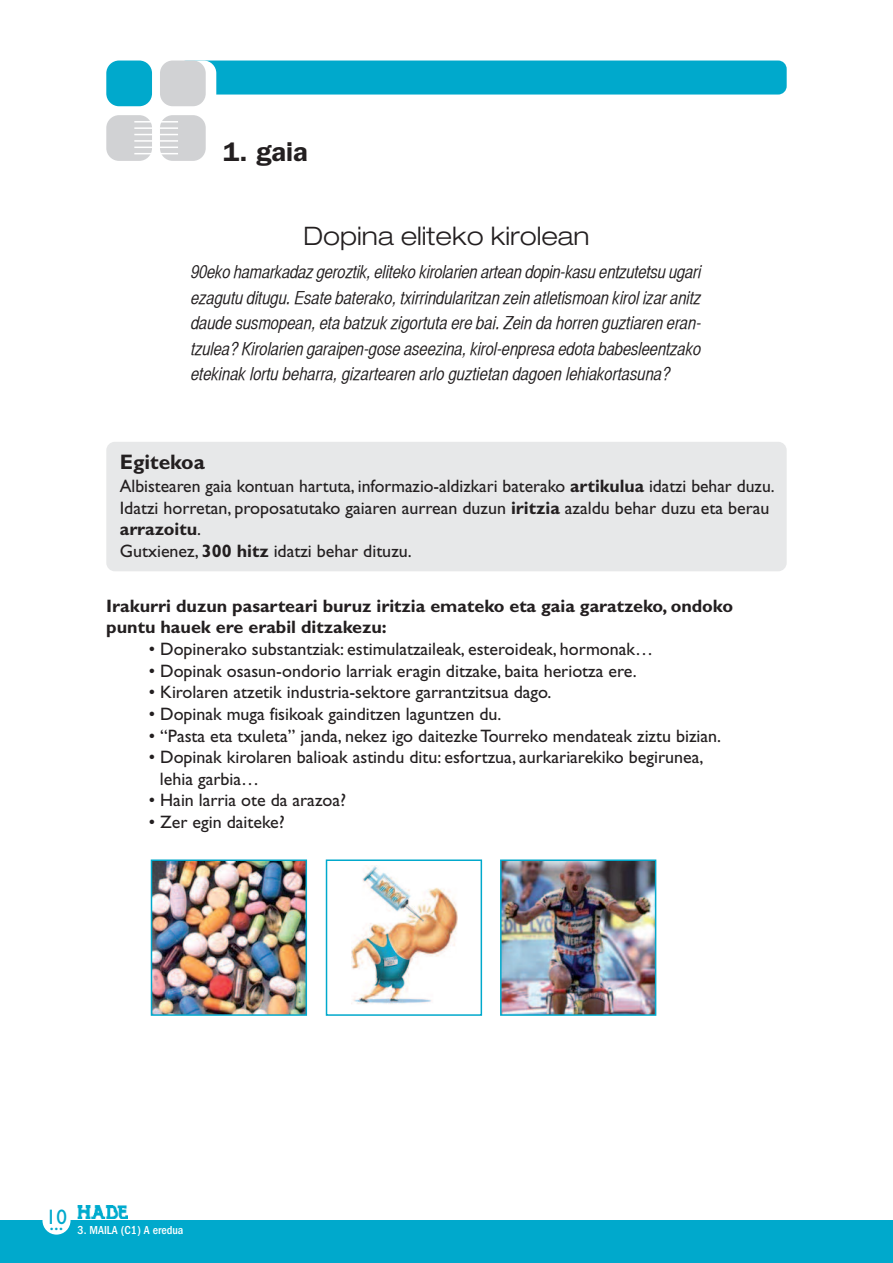
<style>
.page{position:relative;width:893px;height:1263px;background:#fff}
.page>*{position:absolute;margin:0;border:0;box-sizing:border-box;transform-origin:0 0}
.t1{font:600 27px "Franklin Gothic";color:#231f20}
.t2{font:300 expanded 25.5px "Helvetica Neue LT Std";color:#231f20}
.t3{font:700 21px "Gill Sans";color:#231f20}
.t4{font:18px/21.6px "Gill Sans";color:#231f20}
.t5{font:18px/25.5px "Helvetica CY Oblique";color:#231f20;text-align:justify}
.t6{font:700 18px/21.6px "Gill Sans";color:#231f20}
.t7{font:500 condensed 12px "Franklin Gothic";color:#fff}
.s1{font-weight:700}
</style>
<div class="page">
<div style="left:178px;top:61px;width:609px;height:34px;background:#00a9cc;border-radius:9px"></div>
<div style="left:171px;top:61px;width:45px;height:45px;background:#fff;border-radius:13px"></div>
<div style="left:0;top:1220px;width:893px;height:43px;background:#00a9cc"></div>
<div style="left:43px;top:1206px;width:28px;height:28px;background:#fff;border-radius:50%"></div>
<svg style="left:78px;top:1218px;width:50px;height:1px"></svg>
<img style="left:78px;top:1205px;width:50px;height:13px">
<div style="left:106px;top:61px;width:46px;height:45px;background:#00a9cc;border-radius:13px"></div>
<div style="left:160px;top:61px;width:46px;height:45px;background:#d1d2d4;border-radius:13px"></div>
<div style="left:106px;top:115px;width:46px;height:46px;background:#d1d2d4;border-radius:13px"></div>
<div style="left:160px;top:115px;width:46px;height:46px;background:#d1d2d4;border-radius:13px"></div>
<hr style="left:134px;top:121px;width:44px;height:2px;background:#fff">
<hr style="left:134px;top:127px;width:44px;height:2px;background:#fff">
<hr style="left:134px;top:134px;width:44px;height:1px;background:#fff">
<hr style="left:134px;top:140px;width:44px;height:2px;background:#fff">
<hr style="left:134px;top:147px;width:44px;height:1px;background:#fff">
<hr style="left:134px;top:153px;width:44px;height:1px;background:#fff">
<img style="left:154px;top:862px;width:150px;height:151px">
<div style="left:151px;top:859px;width:156px;height:157px;border:2px solid #00a9cc"></div>
<img style="left:352px;top:865px;width:105px;height:139px">
<div style="left:326px;top:859px;width:156px;height:157px;border:2px solid #00a9cc"></div>
<img style="left:503px;top:862px;width:150px;height:151px">
<div style="left:500px;top:859px;width:156px;height:157px;border:2px solid #00a9cc"></div>
<div style="left:106px;top:442px;width:681px;height:129px;background:#e7e8e9;border-radius:9px"></div>
<h1 class="t1" style="left:223px;top:142px;width:86px">1. gaia</h1>
<h2 class="t2" style="left:303px;top:227px;width:288px">Dopina eliteko kirolean</h2>
<p class="t5" style="left:191px;top:261px;width:512px">90eko hamarkadaz geroztik, eliteko kirolarien artean dopin-kasu entzutetsu ugari ezagutu ditugu. Esate baterako, txirrindularitzan zein atletismoan kirol izar anitz daude susmopean, eta batzuk zigortuta ere bai. Zein da horren guztiaren eran&shy;tzulea? Kirolarien garaipen-gose aseezina, kirol-enpresa edota babesleentzako etekinak lortu beharra, gizartearen arlo guztietan dagoen lehiakortasuna?</p>
<p class="t3" style="left:120px;top:454px;width:87px">Egitekoa</p>
<p class="t4" style="left:120px;top:477px;width:656px">Albistearen gaia kontuan hartuta, informazio-aldizkari baterako <span class="s1">artikulua</span> idatzi behar duzu.<br>Idatzi horretan, proposatutako gaiaren aurrean duzun <span class="s1">iritzia</span> azaldu behar duzu eta berau <span class="s1">arrazoitu</span>.<br>Gutxienez, <span class="s1">300 hitz</span> idatzi behar dituzu.</p>
<p class="t6" style="left:106px;top:597px;width:628px">Irakurri duzun pasarteari buruz iritzia emateko eta gaia garatzeko, ondoko puntu hauek ere erabil ditzakezu:</p>
<p class="t4" style="left:149px;top:640px;width:506px">• Dopinerako substantziak: estimulatzaileak, esteroideak, hormonak…</p>
<p class="t4" style="left:149px;top:661px;width:489px">• Dopinak osasun-ondorio larriak eragin ditzake, baita heriotza ere.</p>
<p class="t4" style="left:149px;top:683px;width:404px">• Kirolaren atzetik industria-sektore garrantzitsua dago.</p>
<p class="t4" style="left:149px;top:705px;width:354px">• Dopinak muga fisikoak gainditzen laguntzen du.</p>
<p class="t4" style="left:149px;top:726px;width:574px">• “Pasta eta txuleta” janda, nekez igo daitezke Tourreko mendateak ziztu bizian.</p>
<p class="t4" style="left:160px;top:748px;width:545px;text-indent:-11px">• Dopinak kirolaren balioak astindu ditu: esfortzua, aurkariarekiko begirunea, lehia garbia…</p>
<p class="t4" style="left:149px;top:791px;width:199px">• Hain larria ote da arazoa?</p>
<p class="t4" style="left:149px;top:813px;width:137px">• Zer egin daiteke?</p>
<p class="t7" style="left:46px;top:1226px;width:139px"><sup>10...</sup> 3. MAILA (C1) A eredua</p>
</div>
